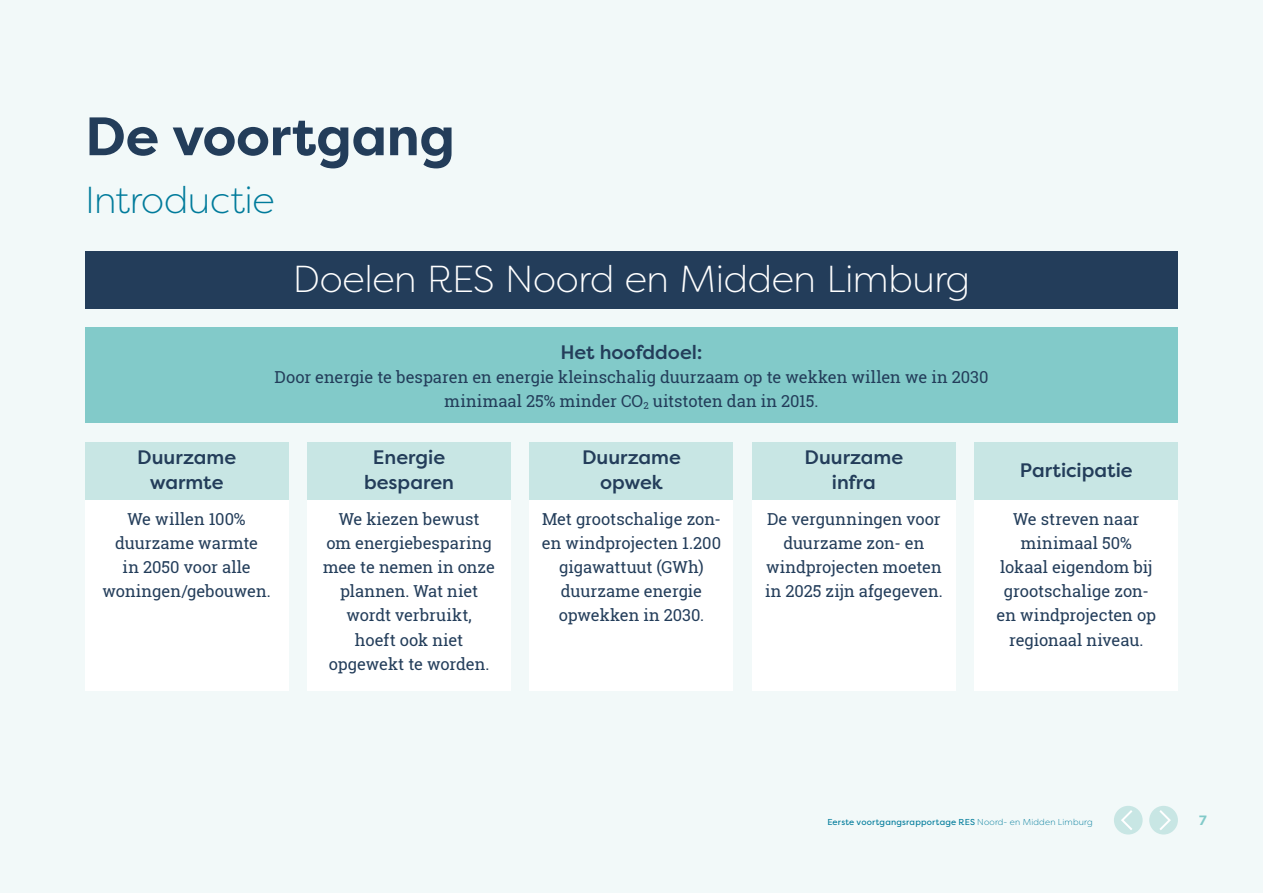
<style>
.page{position:relative;width:1263px;height:893px;background:#f2f9f9}
.page>*{position:absolute;margin:0;border:0;box-sizing:border-box;transform-origin:0 0}
.t1{font:700 54px "Filson Pro";letter-spacing:-.005em;color:#233d5a}
.t2{font:300 37.5px "Filson Pro";letter-spacing:-.01em;color:#fff}
.t3{font:300 37.5px "Filson Pro";letter-spacing:-.01em;color:#007b9b}
.t4{font:500 19.5px/25.5px "Filson Pro";color:#233d5a;text-align:center}
.t5{font:16.5px/24px "Roboto Slab";letter-spacing:-.005em;color:#233d5a;text-align:center}
.t6{font:700 13.5px "Filson Pro";color:#82cac9}
.t7{font:8.7px "Filson Pro";letter-spacing:.025em;color:#007b9b}
.s1{font-weight:300}
</style>
<div class="page">
<div style="left:85px;top:499px;width:203px;height:192px;background:#fff"></div>
<div style="left:530px;top:500px;width:203px;height:191px;background:#fff"></div>
<div style="left:307px;top:500px;width:204px;height:191px;background:#fff"></div>
<div style="left:752px;top:500px;width:203px;height:191px;background:#fff"></div>
<div style="left:975px;top:500px;width:203px;height:191px;background:#fff"></div>
<div style="left:85px;top:442px;width:203px;height:58px;background:#c8e6e4"></div>
<div style="left:85px;top:327px;width:1093px;height:96px;background:#82cac9"></div>
<div style="left:85px;top:251px;width:1093px;height:57px;background:#233d5a"></div>
<div style="left:530px;top:442px;width:203px;height:58px;background:#c8e6e4"></div>
<div style="left:307px;top:442px;width:204px;height:58px;background:#c8e6e4"></div>
<div style="left:752px;top:442px;width:203px;height:58px;background:#c8e6e4"></div>
<div style="left:975px;top:442px;width:203px;height:58px;background:#c8e6e4"></div>
<div style="left:1114px;top:806px;width:28px;height:28px;background:#c8e6e4;border-radius:50%"></div>
<svg style="left:1121px;top:810px;width:11px;height:20px"></svg>
<div style="left:1149px;top:806px;width:29px;height:28px;background:#c8e6e4;border-radius:50%"></div>
<svg style="left:1159px;top:810px;width:12px;height:20px"></svg>
<h1 class="t1" style="left:85px;top:102px;width:371px">De voortgang</h1>
<h2 class="t3" style="left:85px;top:175px;width:191px">Introductie</h2>
<h2 class="t2" style="left:293px;top:255px;width:679px">Doelen RES Noord en Midden Limburg</h2>
<p class="t4" style="left:137px;top:444px;width:100px">Duurzame warmte</p>
<p class="t4" style="left:560px;top:339px;width:144px">Het hoofddoel:</p>
<p class="t5" style="left:275px;top:364px;width:715px">Door energie te besparen en energie kleinschalig duurzaam op te wekken willen we in 2030 minimaal 25% minder CO<sub>2</sub> uitstoten dan in 2015.</p>
<p class="t4" style="left:364px;top:444px;width:92px">Energie besparen</p>
<p class="t4" style="left:804px;top:444px;width:100px">Duurzame infra</p>
<p class="t4" style="left:582px;top:444px;width:100px">Duurzame opwek</p>
<p class="t4" style="left:1020px;top:457px;width:114px">Participatie</p>
<p class="t5" style="left:103px;top:507px;width:170px">We willen 100% duurzame warmte<br>in 2050 voor alle woningen/gebouwen.</p>
<p class="t5" style="left:542px;top:507px;width:181px">Met grootschalige zon&shy;en windprojecten 1.200 gigawattuut (GWh) duurzame energie opwekken in 2030.</p>
<p class="t5" style="left:323px;top:507px;width:174px">We kiezen bewust<br>om energiebesparing mee te nemen in onze plannen. Wat niet wordt verbruikt,<br>hoeft ook niet opgewekt te worden.</p>
<p class="t5" style="left:765px;top:507px;width:179px">De vergunningen voor duurzame zon- en windprojecten moeten in 2025 zijn afgegeven.</p>
<p class="t5" style="left:996px;top:507px;width:161px">We streven naar minimaal 50% lokaal eigendom bij grootschalige zon&shy;en windprojecten op regionaal niveau.</p>
<p class="t7" style="left:827px;top:816px;width:267px">Eerste voortgangsrapportage RES <span class="s1">Noord- en Midden Limburg</span></p>
<p class="t6" style="left:1199px;top:812px;width:9px">7</p>
</div>
